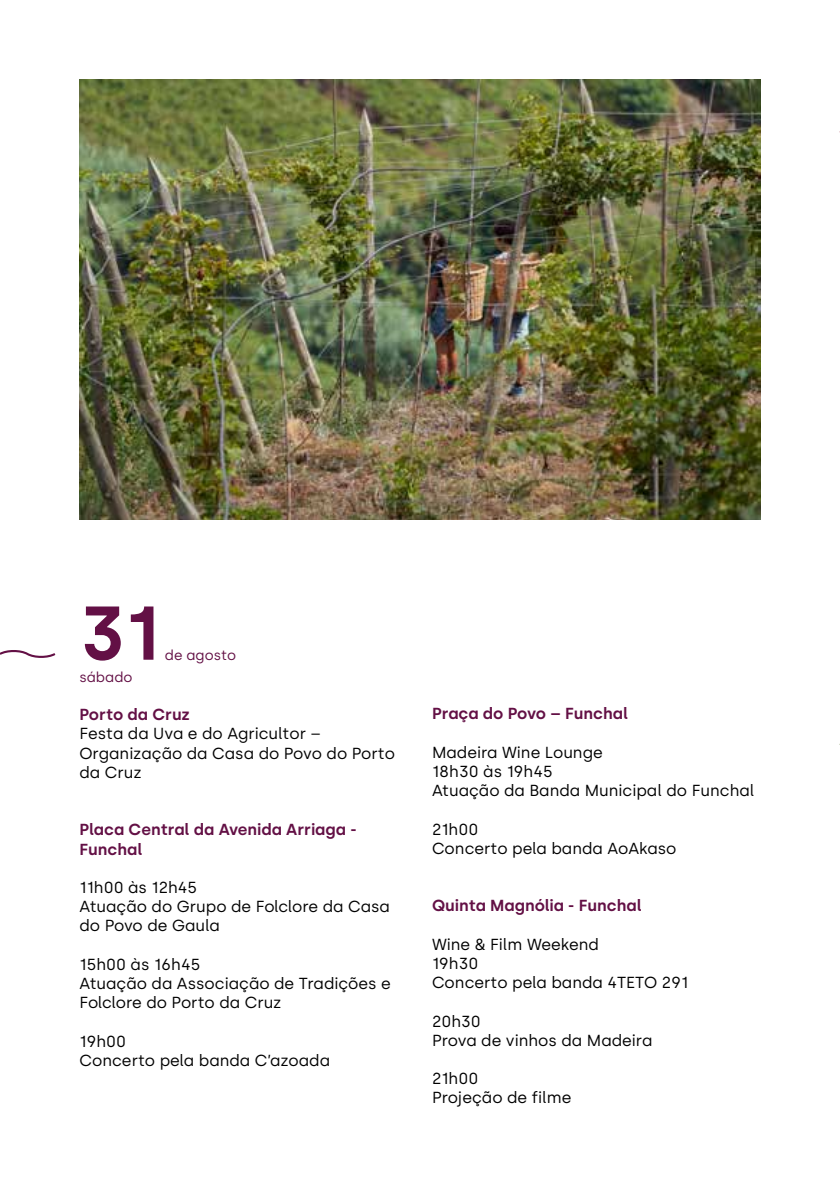
<style>
.page{position:relative;width:840px;height:1191px;background:#fff}
.page>*{position:absolute;margin:0;border:0;box-sizing:border-box;transform-origin:0 0}
.t1{font:600 76px "Silka";color:#631045}
.t2{font:16px/19.2px "Silka";color:#000}
.t3{font:600 16px/19.2px "Silka";color:#631045}
.t4{font:14px "Silka";color:#631045}
</style>
<div class="page">
<svg style="left:0;top:650px;width:56px;height:8px"></svg>
<img style="left:79px;top:79px;width:681px;height:440px">
<h1 class="t1" style="left:79px;top:588px;width:82px">31</h1>
<p class="t4" style="left:165px;top:646px;width:73px">de agosto</p>
<p class="t4" style="left:79px;top:668px;width:55px">sábado</p>
<p class="t3" style="left:79px;top:705px;width:112px">Porto da Cruz</p>
<p class="t2" style="left:79px;top:724px;width:317px">Festa da Uva e do Agricultor –<br>Organização da Casa do Povo do Porto da Cruz</p>
<p class="t3" style="left:79px;top:820px;width:278px">Placa Central da Avenida Arriaga -<br>Funchal</p>
<p class="t2" style="left:79px;top:877px;width:312px">11h00 às 12h45<br>Atuação do Grupo de Folclore da Casa do Povo de Gaula</p>
<p class="t2" style="left:79px;top:954px;width:313px">15h00 às 16h45<br>Atuação da Associação de Tradições e<br>Folclore do Porto da Cruz</p>
<p class="t2" style="left:79px;top:1031px;width:252px">19h00<br>Concerto pela banda C’azoada</p>
<p class="t3" style="left:432px;top:704px;width:197px">Praça do Povo – Funchal</p>
<p class="t2" style="left:432px;top:742px;width:324px">Madeira Wine Lounge<br>18h30 às 19h45<br>Atuação da Banda Municipal do Funchal</p>
<p class="t2" style="left:432px;top:819px;width:246px">21h00<br>Concerto pela banda AoAkaso</p>
<p class="t3" style="left:432px;top:896px;width:211px">Quinta Magnólia - Funchal</p>
<p class="t2" style="left:432px;top:934px;width:258px">Wine &amp; Film Weekend<br>19h30<br>Concerto pela banda 4TETO 291</p>
<p class="t2" style="left:432px;top:1011px;width:222px">20h30<br>Prova de vinhos da Madeira</p>
<p class="t2" style="left:432px;top:1069px;width:141px">21h00<br>Projeção de filme</p>
</div>
